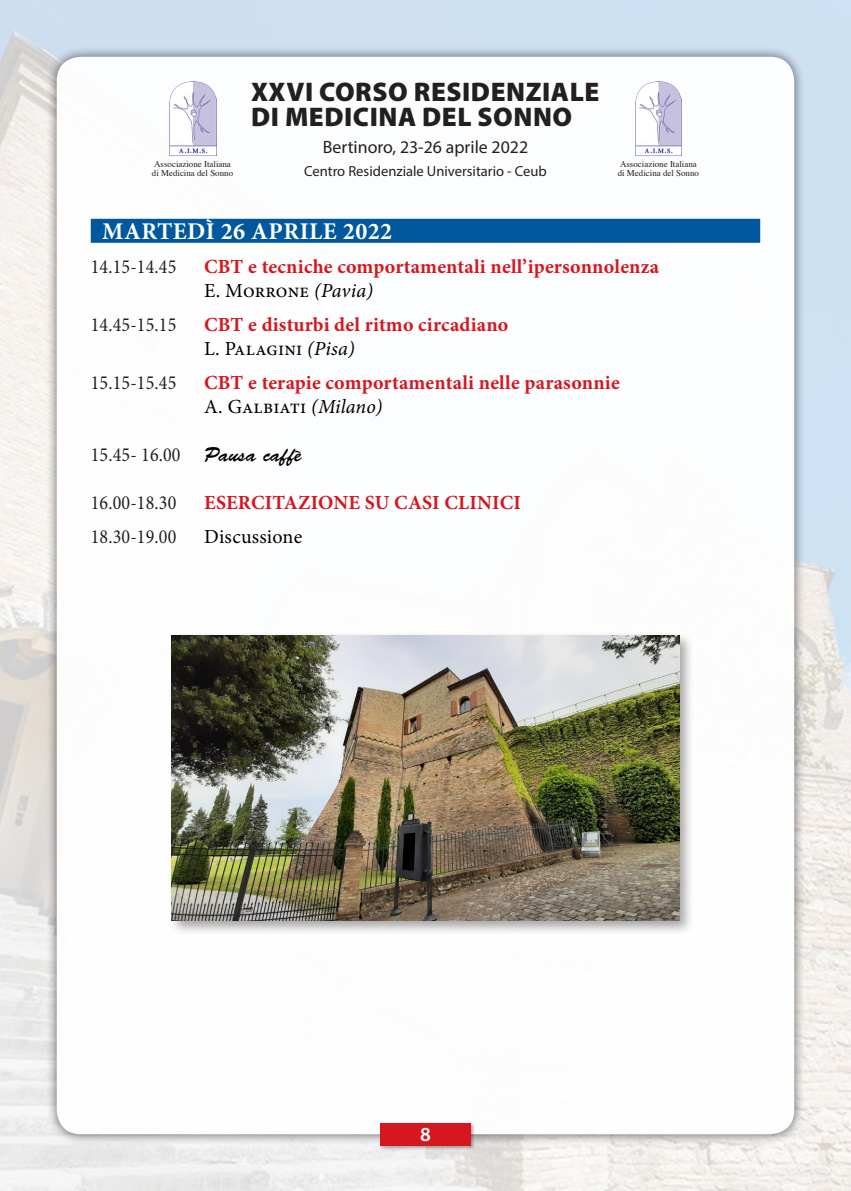
<style>
.page{position:relative;width:851px;height:1191px;background:#fff}
.page>*{position:absolute;margin:0;border:0;box-sizing:border-box;transform-origin:0 0}
.t1{font:900 27px/25.2px "Myriad Pro";letter-spacing:.02em;color:#231f20}
.t2{font:700 24px "Minion Pro";letter-spacing:.02em;color:#fff}
.t3{font:700 20px/24px "Minion Pro";letter-spacing:.01em;color:#d7171f}
.t4{font:20px "Minion Pro";letter-spacing:.01em;color:#231f20;scale:.9 1}
.t5{font:20px "Minion Pro";color:#000}
.t6{font:600 20px "Myriad Pro";color:#fff}
.t7{font:17.8px "Myriad Pro";color:#231f20}
.t8{font:14.6px "Myriad Pro";color:#231f20}
.t9{font:9px/9px "Times";color:#231f20}
.s1{font-weight:400;color:#000}
.s2{font-weight:400;font-style:italic;color:#000}
.s3{font-family:"Brush Script Std";color:#000}
</style>
<div class="page">
<img style="left:0;top:0;width:850px;height:1191px">
<div style="left:45px;top:45px;width:760px;height:1100px;background:#231f20;opacity:.75"></div>
<div style="left:57px;top:57px;width:737px;height:1077px;background:#fff;border-radius:24px"></div>
<div style="left:379px;top:1121px;width:96px;height:29px;background:#231f20;opacity:.4"></div>
<div style="left:380px;top:1123px;width:90px;height:22px;background:#d7171f"></div>
<img style="left:169px;top:81px;width:47px;height:75px">
<img style="left:635px;top:81px;width:46px;height:75px">
<div style="left:91px;top:219px;width:669px;height:24px;background:#01589c"></div>
<div style="left:168px;top:632px;width:526px;height:303px;background:#231f20;opacity:.4"></div>
<img style="left:172px;top:635px;width:507px;height:285px">
<h1 class="t1" style="left:251px;top:78px;width:350px">XXVI CORSO RESIDENZIALE<br>DI MEDICINA DEL SONNO</h1>
<p class="t7" style="left:323px;top:136px;width:207px">Bertinoro, 23-26 aprile 2022</p>
<p class="t8" style="left:304px;top:162px;width:244px">Centro Residenziale Universitario - Ceub</p>
<p class="t9" style="left:152px;top:158px;width:83px">Associazione Italiana di Medicina del Sonno</p>
<p class="t9" style="left:617px;top:158px;width:83px">Associazione Italiana di Medicina del Sonno</p>
<p class="t2" style="left:102px;top:214px;width:291px">MARTEDÌ 26 APRILE 2022</p>
<p class="t4" style="left:91px;top:253px;width:97px">14.15-14.45</p>
<p class="t3" style="left:204px;top:254px;width:456px">CBT e tecniche comportamentali nell’ipersonnolenza<br><span class="s1">E. Morrone</span> <span class="s2">(Pavia)</span></p>
<p class="t4" style="left:91px;top:311px;width:97px">14.45-15.15</p>
<p class="t3" style="left:204px;top:312px;width:305px">CBT e disturbi del ritmo circadiano<br><span class="s1">L. Palagini</span> <span class="s2">(Pisa)</span></p>
<p class="t4" style="left:91px;top:369px;width:97px">15.15-15.45</p>
<p class="t3" style="left:204px;top:370px;width:417px">CBT e terapie comportamentali nelle parasonnie<br><span class="s1">A. Galbiati</span> <span class="s2">(Milano)</span></p>
<p class="t4" style="left:91px;top:441px;width:236px">15.45- 16.00 <span class="s3">Pausa caffè</span></p>
<p class="t4" style="left:91px;top:489px;width:97px">16.00-18.30</p>
<p class="t3" style="left:204px;top:490px;width:318px">ESERCITAZIONE SU CASI CLINICI</p>
<p class="t4" style="left:91px;top:523px;width:97px">18.30-19.00</p>
<p class="t5" style="left:204px;top:523px;width:99px">Discussione</p>
<p class="t6" style="left:420px;top:1121px;width:12px">8</p>
</div>
